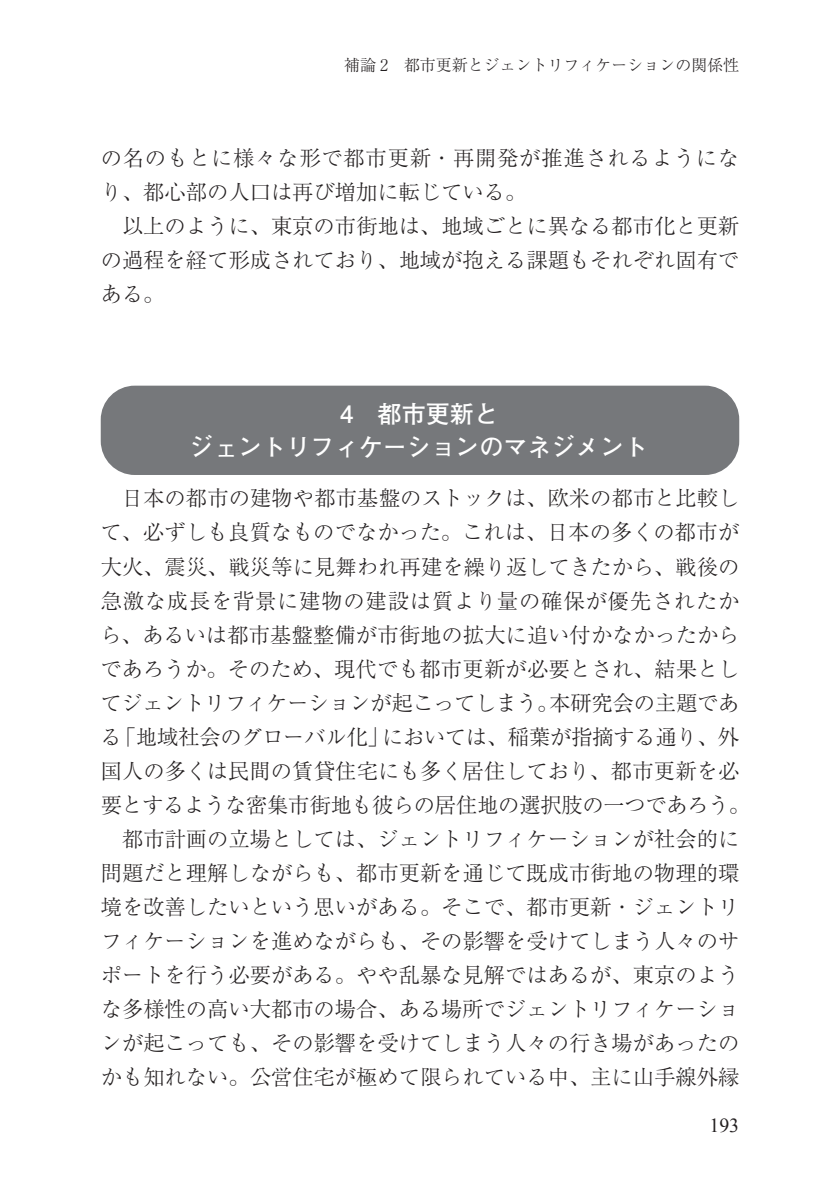
<style>
.page{position:relative;width:840px;height:1191px;background:#fff}
.page>*{position:absolute;margin:0;border:0;box-sizing:border-box;transform-origin:0 0}
.t1{font:700 24px/32.6px "Futo Go B101 Pr 6";color:#fff;text-align:center}
.t2{font:300 21.2px/34px "Ryumin Pr 5";color:#231f20}
.t3{font:19.8px "Times New Roman";color:#231f20}
.t4{font:300 16px "Ryumin Pr 5";color:#231f20}
</style>
<div class="page">
<div style="left:101px;top:386px;width:637px;height:89px;background:#76787b;border-radius:34px"></div>
<p class="t4" style="left:344px;top:53px;width:396px">補論 2　都市更新とジェントリフィケーションの関係性</p>
<p class="t2" style="left:101px;top:140px;width:639px">の名のもとに様々な形で都市更新・再開発が推進されるようになり、都心部の人口は再び増加に転じている。<br>　以上のように、東京の市街地は、地域ごとに異なる都市化と更新の過程を経て形成されており、地域が抱える課題もそれぞれ固有である。</p>
<p class="t1" style="left:190px;top:397px;width:459px">4　都市更新と<br>ジェントリフィケーションのマネジメント</p>
<p class="t2" style="left:100px;top:480px;width:650px">　日本の都市の建物や都市基盤のストックは、欧米の都市と比較して、必ずしも良質なものでなかった。これは、日本の多くの都市が大火、震災、戦災等に見舞われ再建を繰り返してきたから、戦後の急激な成長を背景に建物の建設は質より量の確保が優先されたから、あるいは都市基盤整備が市街地の拡大に追い付かなかったからであろうか。そのため、現代でも都市更新が必要とされ、結果としてジェントリフィケーションが起こってしまう。本研究会の主題である「地域社会のグローバル化」においては、稲葉が指摘する通り、外国人の多くは民間の賃貸住宅にも多く居住しており、都市更新を必要とするような密集市街地も彼らの居住地の選択肢の一つであろう。　都市計画の立場としては、ジェントリフィケーションが社会的に問題だと理解しながらも、都市更新を通じて既成市街地の物理的環境を改善したいという思いがある。そこで、都市更新・ジェントリフィケーションを進めながらも、その影響を受けてしまう人々のサポートを行う必要がある。やや乱暴な見解ではあるが、東京のような多様性の高い大都市の場合、ある場所でジェントリフィケーションが起こっても、その影響を受けてしまう人々の行き場があったのかも知れない。公営住宅が極めて限られている中、主に山手線外縁</p>
<p class="t3" style="left:709px;top:1111px;width:31px">193</p>
</div>
